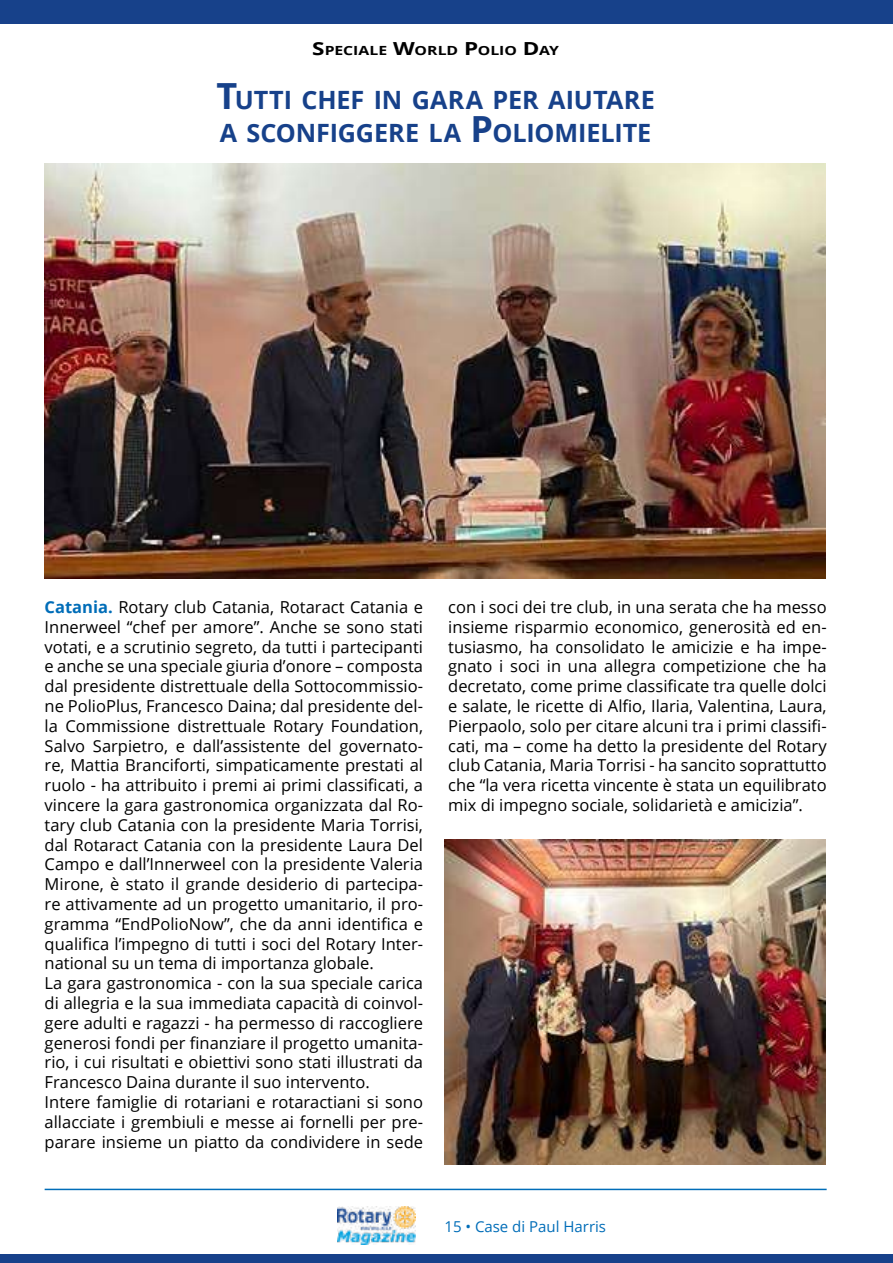
<style>
.page{position:relative;width:893px;height:1263px;background:#fff}
.page>*{position:absolute;margin:0;border:0;box-sizing:border-box;transform-origin:0 0}
.t1{font:700 25.2px/32.7px "Open Sans";color:#17418a}
.t2{font:16.5px/19.8px "Open Sans";color:#000}
.t3{font:15px "Open Sans";color:#006db8}
.t4{font:700 12.6px "Open Sans";letter-spacing:-.005em;color:#000;scale:1.25 1}
.s1{font-size:18px}
.s2{font-size:36px}
.s3{font-weight:700;color:#006db8}
</style>
<div class="page">
<img style="left:337px;top:1206px;width:79px;height:39px">
<hr style="left:45px;top:1189px;width:782px;height:1px;background:#006db8">
<div style="left:0;top:1254px;width:893px;height:9px;background:#17418a"></div>
<div style="left:0;top:0;width:893px;height:23px;background:#17418a"></div>
<img style="left:45px;top:164px;width:780px;height:415px">
<img style="left:445px;top:840px;width:380px;height:324px">
<p class="t4" style="left:312px;top:42px;width:199px"><span class="s1">S</span>PECIALE <span class="s1">W</span>ORLD <span class="s1">P</span>OLIO <span class="s1">D</span>AY</p>
<h1 class="t1" style="left:216px;top:83px;width:440px"><span class="s2">T</span>UTTI CHEF IN GARA PER AIUTARE<br>A SCONFIGGERE LA <span class="s2">P</span>OLIOMIELITE</h1>
<p class="t2" style="left:45px;top:597px;width:380px"><span class="s3">Catania.</span> Rotary club Catania, Rotaract Catania e Innerweel “chef per amore”. Anche se sono stati votati, e a scrutinio segreto, da tutti i partecipanti e anche se una speciale giuria d’onore – composta dal presidente distrettuale della Sottocommissio&shy;ne PolioPlus, Francesco Daina; dal presidente del&shy;la Commissione distrettuale Rotary Foundation, Salvo Sarpietro, e dall’assistente del governato&shy;re, Mattia Branciforti, simpaticamente prestati al ruolo - ha attribuito i premi ai primi classificati, a vincere la gara gastronomica organizzata dal Ro&shy;tary club Catania con la presidente Maria Torrisi, dal Rotaract Catania con la presidente Laura Del Campo e dall’Innerweel con la presidente Valeria Mirone, è stato il grande desiderio di partecipa&shy;re attivamente ad un progetto umanitario, il pro&shy;gramma “EndPolioNow”, che da anni identifica e qualifica l’impegno di tutti i soci del Rotary Inter&shy;national su un tema di importanza globale.<br>La gara gastronomica - con la sua speciale carica di allegria e la sua immediata capacità di coinvol&shy;gere adulti e ragazzi - ha permesso di raccogliere generosi fondi per finanziare il progetto umanita&shy;rio, i cui risultati e obiettivi sono stati illustrati da Francesco Daina durante il suo intervento.<br>Intere famiglie di rotariani e rotaractiani si sono allacciate i grembiuli e messe ai fornelli per pre&shy;parare insieme un piatto da condividere in sede</p>
<p class="t2" style="left:448px;top:597px;width:380px;text-align:justify">con i soci dei tre club, in una serata che ha messo insieme risparmio economico, generosità ed en&shy;tusiasmo, ha consolidato le amicizie e ha impe&shy;gnato i soci in una allegra competizione che ha decretato, come prime classificate tra quelle dolci e salate, le ricette di Alfio, Ilaria, Valentina, Laura, Pierpaolo, solo per citare alcuni tra i primi classifi&shy;cati, ma – come ha detto la presidente del Rotary club Catania, Maria Torrisi - ha sancito soprattutto che “la vera ricetta vincente è stata un equilibrato mix di impegno sociale, solidarietà e amicizia”.</p>
<p class="t3" style="left:444px;top:1216px;width:163px">15 • Case di Paul Harris</p>
</div>
